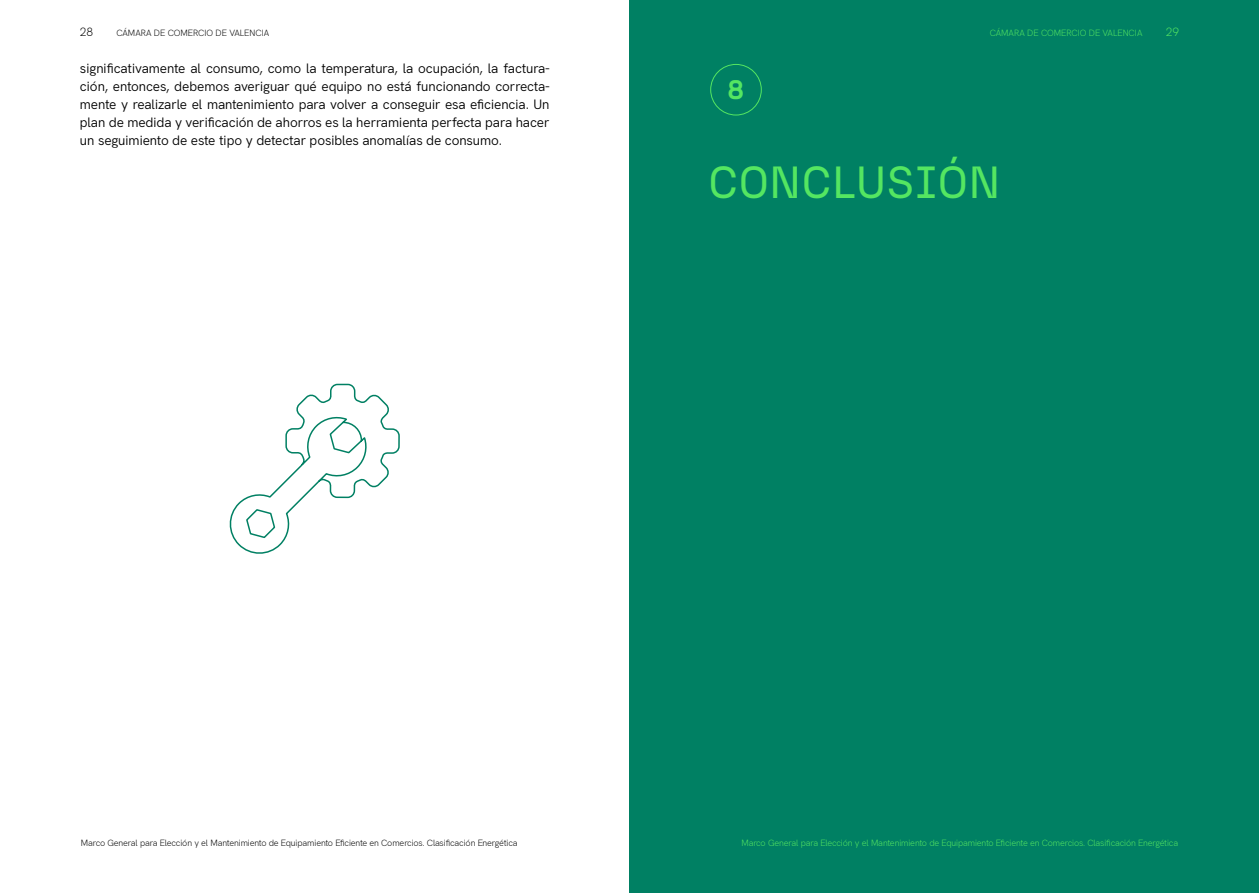
<style>
.page{position:relative;width:1259px;height:893px;background:#fff}
.page>*{position:absolute;margin:0;border:0;box-sizing:border-box;transform-origin:0 0}
.t1{font:45px "N27";color:#54e661}
.t2{font:700 26.7px "N27";color:#54e661}
.t3{font:13.5px/18px "Hanken Grotesk";letter-spacing:-.01em;color:#000;text-align:justify}
.t4{font:300 12px "Hanken Grotesk";color:#000}
.t5{font:300 12px "Hanken Grotesk";color:#54e661}
.t6{font:300 9px "Hanken Grotesk";letter-spacing:-.01em;color:#000}
.t7{font:300 9px "Hanken Grotesk";letter-spacing:-.01em;color:#54e661}
</style>
<div class="page">
<div style="left:629px;top:0;width:630px;height:893px;background:#008063"></div>
<div style="left:710px;top:64px;width:51px;height:51px;border:1px solid #54e661;border-radius:50%"></div>
<svg style="left:229px;top:383px;width:171px;height:171px"></svg>
<p class="t4" style="left:80px;top:23px;width:15px">28</p>
<p class="t6" style="left:116px;top:26px;width:150px">Cámara de Comercio DE VALENCIA</p>
<p class="t3" style="left:80px;top:58px;width:471px">significativamente al consumo, como la temperatura, la ocupación, la factura&shy;ción, entonces, debemos averiguar qué equipo no está funcionando correcta&shy;mente y realizarle el mantenimiento para volver a conseguir esa eficiencia. Un plan de medida y verificación de ahorros es la herramienta perfecta para hacer un seguimiento de este tipo y detectar posibles anomalías de consumo.</p>
<h2 class="t2" style="left:728px;top:73px;width:18px">8</h2>
<p class="t7" style="left:989px;top:26px;width:150px">Cámara de Comercio DE VALENCIA</p>
<p class="t5" style="left:1165px;top:23px;width:15px">29</p>
<h1 class="t1" style="left:708px;top:155px;width:294px">CONCLUSIÓN</h1>
<p class="t6" style="left:81px;top:836px;width:438px">Marco General para Elección y el Mantenimiento de Equipamiento Eficiente en Comercios. Clasificación Energética</p>
<p class="t7" style="left:741px;top:836px;width:438px">Marco General para Elección y el Mantenimiento de Equipamiento Eficiente en Comercios. Clasificación Energética</p>
</div>
